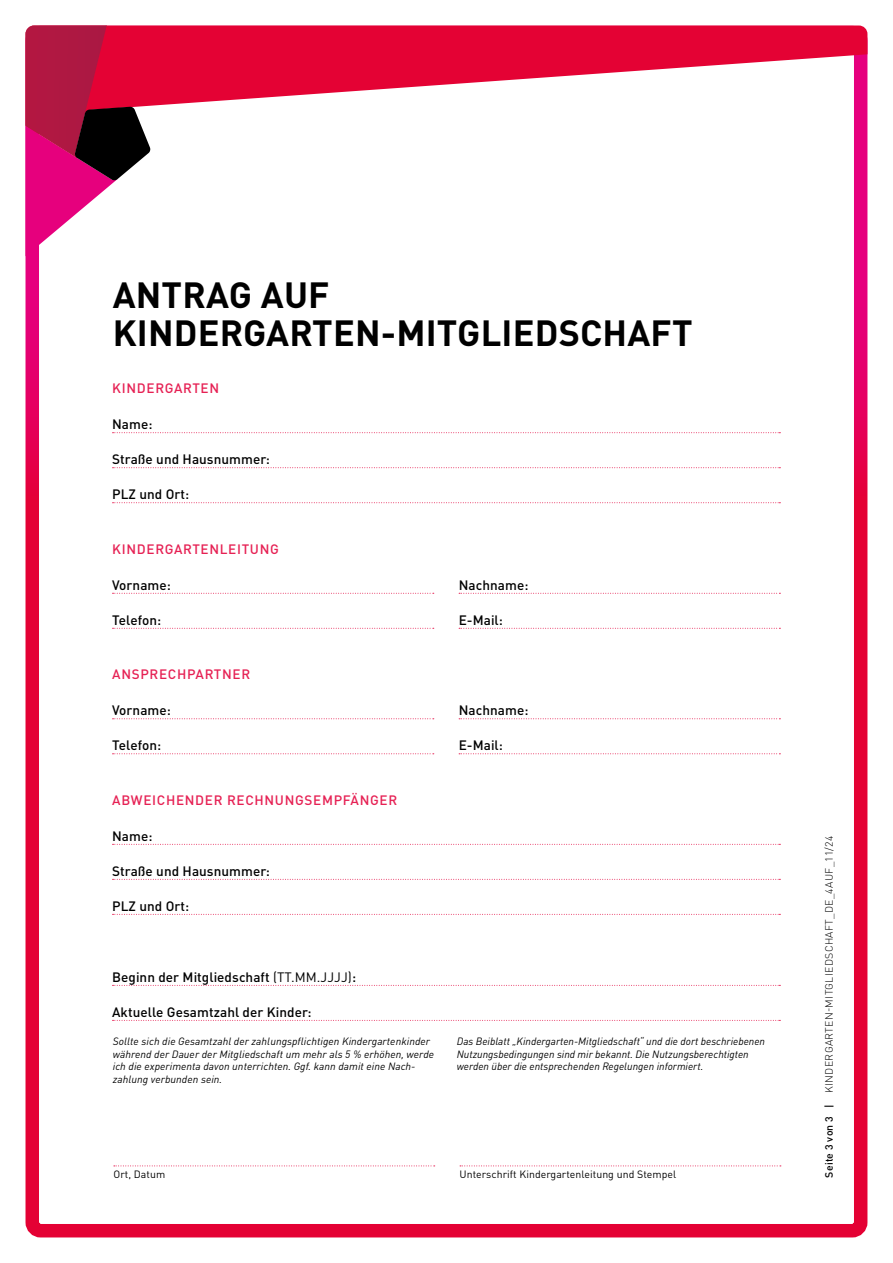
<style>
.page{position:relative;width:893px;height:1263px;background:#fff}
.page>*{position:absolute;margin:0;border:0;box-sizing:border-box;transform-origin:0 0}
.t1{font:700 36px/37.5px "DIN Pro";letter-spacing:.005em;color:#000}
.t2{font:500 13.5px "DIN Pro";letter-spacing:.005em;color:#000}
.t3{font:500 13.5px "DIN Pro";letter-spacing:.05em;color:#e62154}
.t4{font:italic 10.5px/12.6px "DIN Pro";letter-spacing:.005em;color:#000}
.t5{font:300 10.5px "DIN Pro";letter-spacing:.03em;color:#000}
.t6{font:10.5px "DIN Pro";letter-spacing:.005em;color:#000}
.s1{font-weight:400}
.s2{font-weight:500}
</style>
<div class="page">
<div style="left:26px;top:26px;width:841px;height:1211px;border:14px solid #fff;border-radius:9px"></div>
<svg style="left:151px;top:26px;width:716px;height:88px;fill:#e40234"></svg>
<svg style="left:26px;top:26px;width:125px;height:230px"></svg>
<svg style="left:113px;top:432px;width:667px;height:1px"></svg>
<svg style="left:113px;top:467px;width:667px;height:1px"></svg>
<svg style="left:113px;top:502px;width:667px;height:1px"></svg>
<svg style="left:113px;top:593px;width:321px;height:1px"></svg>
<svg style="left:113px;top:628px;width:321px;height:1px"></svg>
<svg style="left:459px;top:593px;width:321px;height:1px"></svg>
<svg style="left:459px;top:628px;width:321px;height:1px"></svg>
<svg style="left:113px;top:718px;width:321px;height:1px"></svg>
<svg style="left:113px;top:753px;width:321px;height:1px"></svg>
<svg style="left:459px;top:718px;width:321px;height:1px"></svg>
<svg style="left:459px;top:753px;width:321px;height:1px"></svg>
<svg style="left:113px;top:844px;width:667px;height:1px"></svg>
<svg style="left:113px;top:879px;width:667px;height:1px"></svg>
<svg style="left:113px;top:914px;width:667px;height:1px"></svg>
<svg style="left:113px;top:985px;width:667px;height:1px"></svg>
<svg style="left:113px;top:1020px;width:667px;height:1px"></svg>
<svg style="left:114px;top:1165px;width:321px;height:1px"></svg>
<svg style="left:460px;top:1165px;width:321px;height:1px"></svg>
<h1 class="t1" style="left:113px;top:274px;width:581px">ANTRAG AUF<br>KINDERGARTEN-MITGLIEDSCHAFT</h1>
<p class="t3" style="left:112px;top:378px;width:108px">KINDERGARTEN</p>
<p class="t2" style="left:112px;top:414px;width:42px">Name:</p>
<p class="t2" style="left:112px;top:449px;width:159px">Straße und Hausnummer:</p>
<p class="t2" style="left:112px;top:484px;width:79px">PLZ und Ort:</p>
<p class="t3" style="left:112px;top:538px;width:168px">KINDERGARTENLEITUNG</p>
<p class="t2" style="left:112px;top:574px;width:60px">Vorname:</p>
<p class="t2" style="left:112px;top:609px;width:51px">Telefon:</p>
<p class="t3" style="left:112px;top:664px;width:139px">ANSPRECHPARTNER</p>
<p class="t2" style="left:112px;top:700px;width:60px">Vorname:</p>
<p class="t2" style="left:112px;top:735px;width:51px">Telefon:</p>
<p class="t3" style="left:112px;top:789px;width:287px">ABWEICHENDER RECHNUNGSEMPFÄNGER</p>
<p class="t2" style="left:112px;top:825px;width:42px">Name:</p>
<p class="t2" style="left:112px;top:860px;width:159px">Straße und Hausnummer:</p>
<p class="t2" style="left:112px;top:895px;width:79px">PLZ und Ort:</p>
<p class="t2" style="left:459px;top:574px;width:71px">Nachname:</p>
<p class="t2" style="left:459px;top:609px;width:46px">E-Mail:</p>
<p class="t2" style="left:459px;top:700px;width:71px">Nachname:</p>
<p class="t2" style="left:459px;top:735px;width:46px">E-Mail:</p>
<p class="t2" style="left:112px;top:966px;width:245px">Beginn der Mitgliedschaft <span class="s1">(TT.MM.JJJJ)</span>:</p>
<p class="t2" style="left:112px;top:1001px;width:201px">Aktuelle Gesamtzahl der Kinder:</p>
<p class="t4" style="left:113px;top:1034px;width:323px">Sollte sich die Gesamtzahl der zahlungspflichtigen Kindergartenkinder während der Dauer der Mitgliedschaft um mehr als 5 % erhöhen, werde ich die experimenta davon unterrichten. Ggf. kann damit eine Nach&shy;zahlung verbunden sein.</p>
<p class="t4" style="left:457px;top:1034px;width:310px">Das Beiblatt „Kindergarten-Mitgliedschaft“ und die dort beschriebenen<br>Nutzungsbedingungen sind mir bekannt. Die Nutzungsberechtigten werden über die entsprechenden Regelungen informiert.</p>
<p class="t6" style="left:113px;top:1166px;width:53px">Ort, Datum</p>
<p class="t6" style="left:460px;top:1166px;width:218px">Unterschrift Kindergartenleitung und Stempel</p>
<p class="t5" style="left:821px;top:1178px;width:343px;rotate:-90deg"><span class="s2">Seite 3 von 3 |</span> KINDERGARTEN-MITGLIEDSCHAFT_DE_4AUF_11/24</p>
</div>
